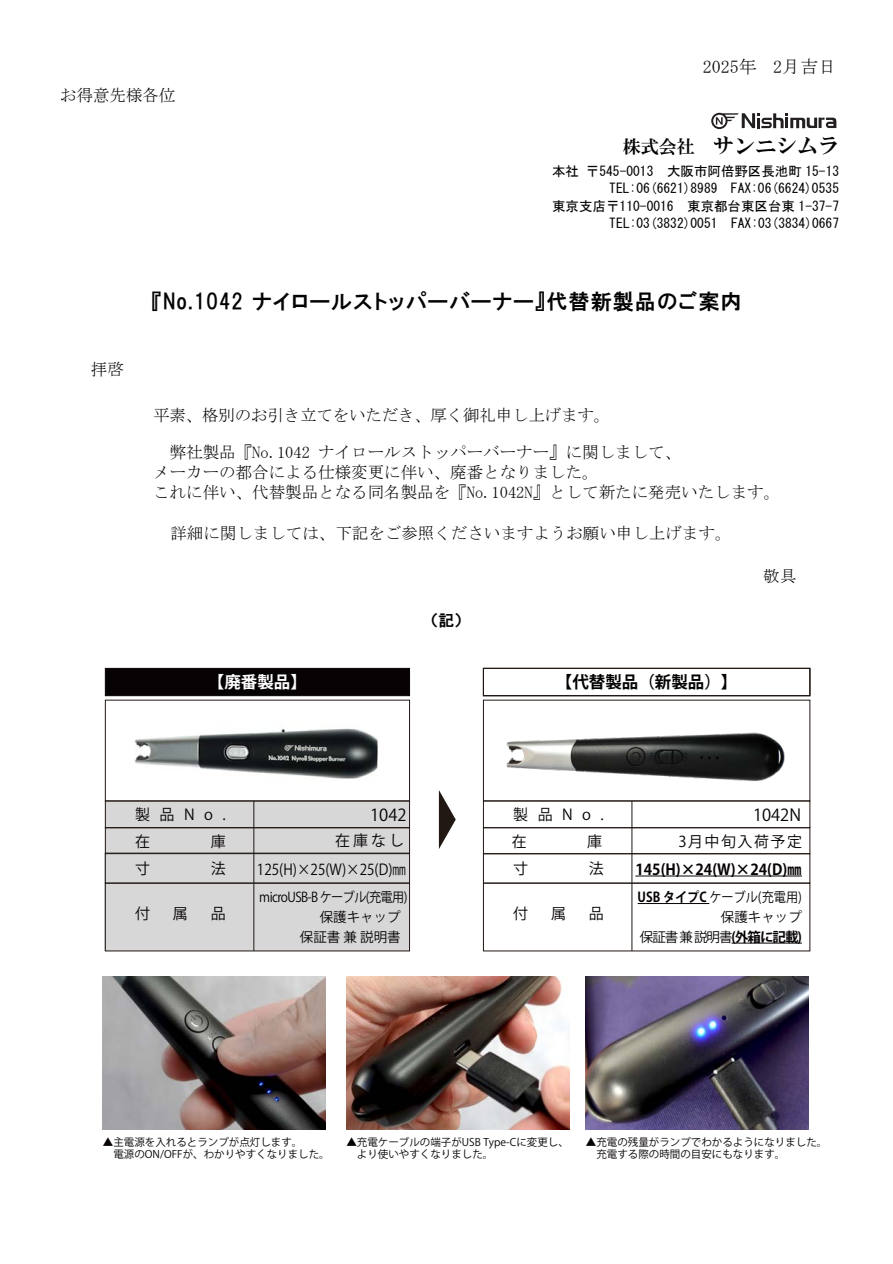
<style>
.page{position:relative;width:893px;height:1264px;background:#fff}
.page>*{position:absolute;margin:0;border:0;box-sizing:border-box;transform-origin:0 0}
.t1{font:21px "HGP Gothic E";letter-spacing:.05em;color:#030303}
.t2{font:21px "HGS Mincho E";color:#030303}
.t3{font:18px "MS Mincho";color:#030303}
.t4{font:16.5px/19.8px "MS Mincho";color:#030303}
.t5{font:700 16.5px "Koz Go Pr 6 N";color:#030303}
.t6{font:16.5px "Koz Go Pr 6 N";color:#070304}
.t7{font:700 16.5px "Koz Go Pr 6 N";color:#fff}
.t8{font:15.9px "HGP Gothic E";color:#030303}
.t9{font:15px "Koz Go Pr 6 N";letter-spacing:.1em;color:#070304}
.t10{font:15px "Koz Go Pr 6 N";letter-spacing:.1em;color:#070304;scale:.9 1}
.t11{font:700 15px "Koz Go Pr 6 N";color:#070304}
.t12{font:13.5px/17.5px "MS Gothic";color:#030303;text-align:right}
.t13{font:13.5px "Koz Go Pr 6 N";color:#070304}
.t14{font:13.5px "Koz Go Pr 6 N";letter-spacing:-.05em;color:#070304;scale:.9 1}
.t15{font:13.5px "Koz Go Pr 6 N";color:#070304;scale:.9 1}
.t16{font:10.5px/12.6px "Koz Go Pr 6 N";color:#070304}
.s1{font-size:18px}
.s2{font-weight:700}
</style>
<div class="page">
<svg style="left:711px;top:113px;width:125px;height:16px"></svg>
<div style="left:105px;top:800px;width:305px;height:53px;background:#d7d7d8"></div>
<div style="left:105px;top:853px;width:304px;height:97px;background:#d7d7d8"></div>
<div style="left:105px;top:667px;width:305px;height:29px;background:#070304;border:1px solid #070304"></div>
<div style="left:105px;top:699px;width:305px;height:102px;border:1px solid #211814"></div>
<div style="left:105px;top:800px;width:305px;height:28px;border:1px solid #211814"></div>
<svg style="left:439px;top:790px;width:17px;height:58px"></svg>
<hr style="left:253px;top:800px;width:1px;height:53px;background:#211814">
<hr style="left:253px;top:852px;width:1px;height:98px;background:#211814">
<div style="left:105px;top:827px;width:305px;height:26px;border:1px solid #211814"></div>
<div style="left:105px;top:853px;width:305px;height:30px;border:1px solid #211814"></div>
<div style="left:105px;top:882px;width:305px;height:69px;border:1px solid #211814"></div>
<hr style="left:638px;top:903px;width:71px;height:1px;background:#070304">
<hr style="left:631px;top:852px;width:1px;height:98px;background:#211814">
<hr style="left:732px;top:942px;width:70px;height:1px;background:#070304">
<div style="left:483px;top:882px;width:327px;height:69px;border:1px solid #211814"></div>
<hr style="left:635px;top:875px;width:167px;height:1px;background:#070304">
<img style="left:134px;top:728px;width:244px;height:51px">
<img style="left:482px;top:667px;width:329px;height:206px">
<img style="left:586px;top:976px;width:223px;height:152px">
<img style="left:346px;top:976px;width:223px;height:152px">
<img style="left:103px;top:976px;width:223px;height:152px">
<p class="t4" style="left:60px;top:85px;width:117px">お得意先様各位</p>
<p class="t3" style="left:703px;top:58px;width:135px">2025年 2月吉日</p>
<p class="t2" style="left:623px;top:135px;width:218px"><span class="s1">株式会社</span> サンニシムラ</p>
<p class="t12" style="left:552px;top:162px;width:289px">本社〒545-0013 大阪市阿倍野区長池町 15-13<br>TEL:06(6621)8989 FAX:06(6624)0535<br>東京支店〒110-0016 東京都台東区台東 1-37-7<br>TEL:03(3832)0051 FAX:03(3834)0667</p>
<p class="t4" style="left:91px;top:358px;width:34px">拝啓</p>
<p class="t1" style="left:152px;top:291px;width:592px">『No.1042 ナイロールストッパーバーナー』代替新製品のご案内</p>
<p class="t4" style="left:153px;top:404px;width:459px">平素、格別のお引き立てをいただき、厚く御礼申し上げます。</p>
<p class="t4" style="left:153px;top:442px;width:629px">　弊社製品『No.1042 ナイロールストッパーバーナー』に関しまして、<br>メーカーの都合による仕様変更に伴い、廃番となりました。<br>これに伴い、代替製品となる同名製品を『No.1042N』として新たに発売いたします。</p>
<p class="t4" style="left:170px;top:522px;width:563px">詳細に関しましては、下記をご参照くださいますようお願い申し上げます。</p>
<p class="t7" style="left:208px;top:672px;width:100px">【廃番製品】</p>
<p class="t8" style="left:431px;top:612px;width:33px">（記）</p>
<p class="t5" style="left:556px;top:672px;width:183px">【代替製品（新製品）】</p>
<p class="t4" style="left:763px;top:566px;width:35px">敬具</p>
<p class="t9" style="left:135px;top:806px;width:92px">製品No.</p>
<p class="t6" style="left:753px;top:805px;width:50px">1042N</p>
<p class="t9" style="left:513px;top:806px;width:92px">製品No.</p>
<p class="t6" style="left:370px;top:805px;width:38px">1042</p>
<p class="t9" style="left:135px;top:832px;width:16px">在</p>
<p class="t9" style="left:211px;top:832px;width:16px">庫</p>
<p class="t9" style="left:335px;top:832px;width:71px">在庫なし</p>
<p class="t9" style="left:135px;top:859px;width:16px">寸</p>
<p class="t9" style="left:211px;top:859px;width:16px">法</p>
<p class="t9" style="left:135px;top:904px;width:16px">付</p>
<p class="t9" style="left:173px;top:904px;width:16px">属</p>
<p class="t9" style="left:211px;top:904px;width:16px">品</p>
<p class="t13" style="left:320px;top:909px;width:82px">保護キャップ</p>
<p class="t10" style="left:257px;top:860px;width:167px">125(H)×25(W)×25(D)㎜</p>
<p class="t14" style="left:259px;top:889px;width:166px">microUSB-B ケーブル(充電用)</p>
<p class="t9" style="left:512px;top:833px;width:16px">在</p>
<p class="t9" style="left:587px;top:833px;width:16px">庫</p>
<p class="t9" style="left:678px;top:832px;width:125px">3月中旬入荷予定</p>
<p class="t9" style="left:513px;top:859px;width:16px">寸</p>
<p class="t9" style="left:589px;top:859px;width:16px">法</p>
<p class="t9" style="left:513px;top:904px;width:16px">付</p>
<p class="t9" style="left:551px;top:904px;width:16px">属</p>
<p class="t9" style="left:589px;top:904px;width:16px">品</p>
<p class="t13" style="left:721px;top:909px;width:83px">保護キャップ</p>
<p class="t11" style="left:635px;top:860px;width:168px">145(H)×24(W)×24(D)㎜</p>
<p class="t15" style="left:638px;top:889px;width:184px"><span class="s2">USB タイプC</span> ケーブル(充電用)</p>
<p class="t13" style="left:300px;top:928px;width:102px">保証書 兼 説明書</p>
<p class="t13" style="left:640px;top:928px;width:164px">保証書 兼 説明書<span class="s2">(外箱に記載)</span></p>
<p class="t16" style="left:103px;top:1135px;width:228px">▲主電源を入れるとランプが点灯します。<br>　電源のON/OFFが、わかりやすくなりました。</p>
<p class="t16" style="left:346px;top:1135px;width:224px">▲充電ケーブルの端子がUSB Type-Cに変更し、　より使いやすくなりました。</p>
<p class="t16" style="left:586px;top:1135px;width:243px">▲充電の残量がランプでわかるようになりました。　充電する際の時間の目安にもなります。</p>
</div>
